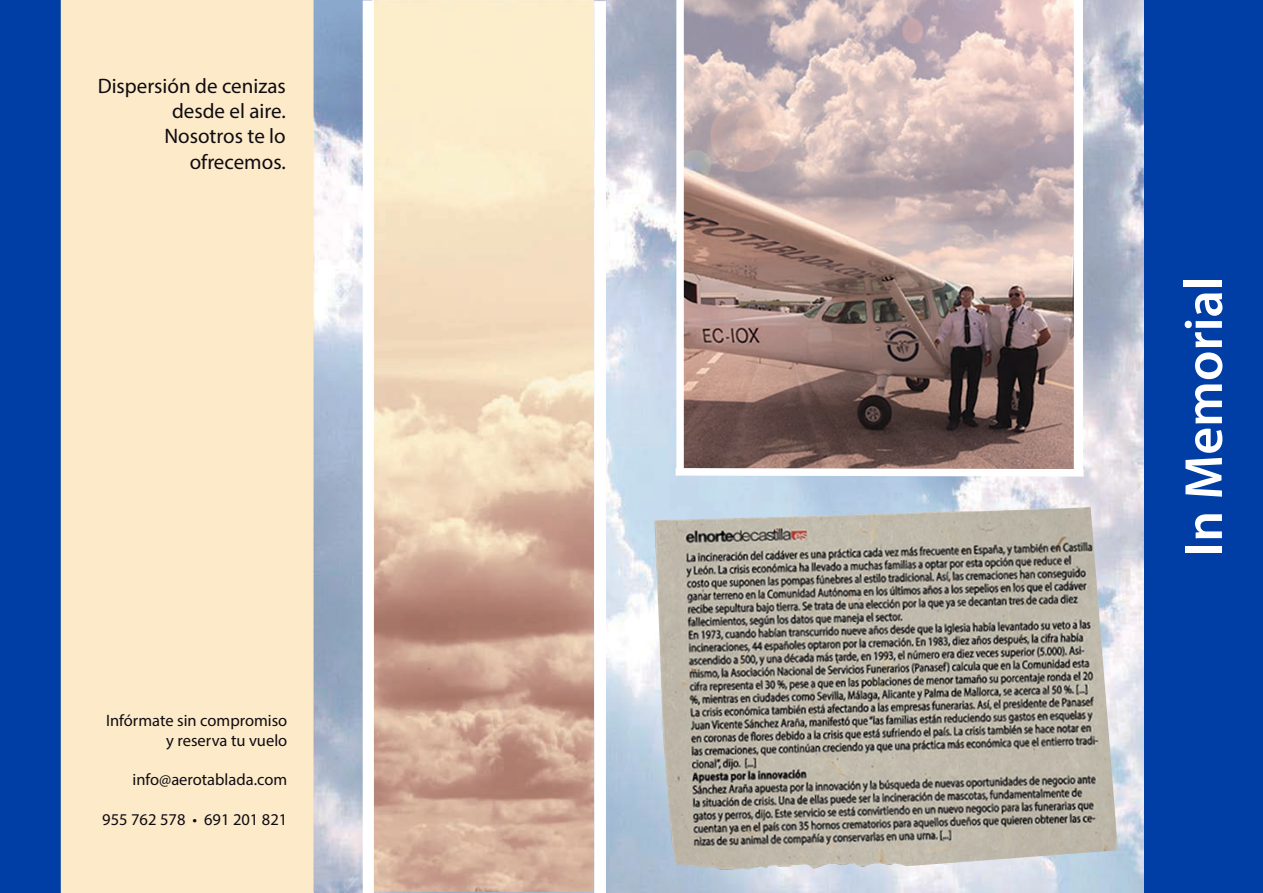
<style>
.page{position:relative;width:1263px;height:893px;background:#fff}
.page>*{position:absolute;margin:0;border:0;box-sizing:border-box;transform-origin:0 0}
.t1{font:600 54px "Myriad Pro";color:#fff}
.t2{font:21px/25.2px "Myriad Pro";color:#0f0b11;text-align:right}
.t3{font:16.5px/19.8px "Myriad Pro";color:#0f0b11;text-align:right}
</style>
<div class="page">
<div style="left:0;top:0;width:60px;height:893px;background:#003da5"></div>
<div style="left:61px;top:0;width:253px;height:893px;background:#fceac9"></div>
<img style="left:314px;top:0;width:831px;height:892px">
<div style="left:1145px;top:0;width:118px;height:893px;background:#003da5"></div>
<div style="left:594px;top:1px;width:12px;height:892px;background:#fff"></div>
<img style="left:374px;top:0;width:220px;height:891px">
<div style="left:363px;top:0;width:11px;height:893px;background:#fff"></div>
<img style="left:684px;top:0;width:390px;height:464px">
<div style="left:676px;top:0;width:8px;height:471px;background:#fff"></div>
<div style="left:1074px;top:0;width:9px;height:472px;background:#fff"></div>
<svg style="left:668px;top:464px;width:423px;height:16px"></svg>
<img style="left:654px;top:507px;width:464px;height:363px">
<p class="t2" style="left:98px;top:73px;width:190px">Dispersión de cenizas desde el aire.<br>Nosotros te lo ofrecemos.</p>
<p class="t3" style="left:106px;top:710px;width:183px">Infórmate sin compromiso y reserva tu vuelo</p>
<p class="t3" style="left:132px;top:770px;width:156px">info@aerotablada.com</p>
<p class="t3" style="left:102px;top:809px;width:186px">955 762 578 • 691 201 821</p>
<h1 class="t1" style="left:1169px;top:556px;width:282px;rotate:-90deg">In Memorial</h1>
</div>
